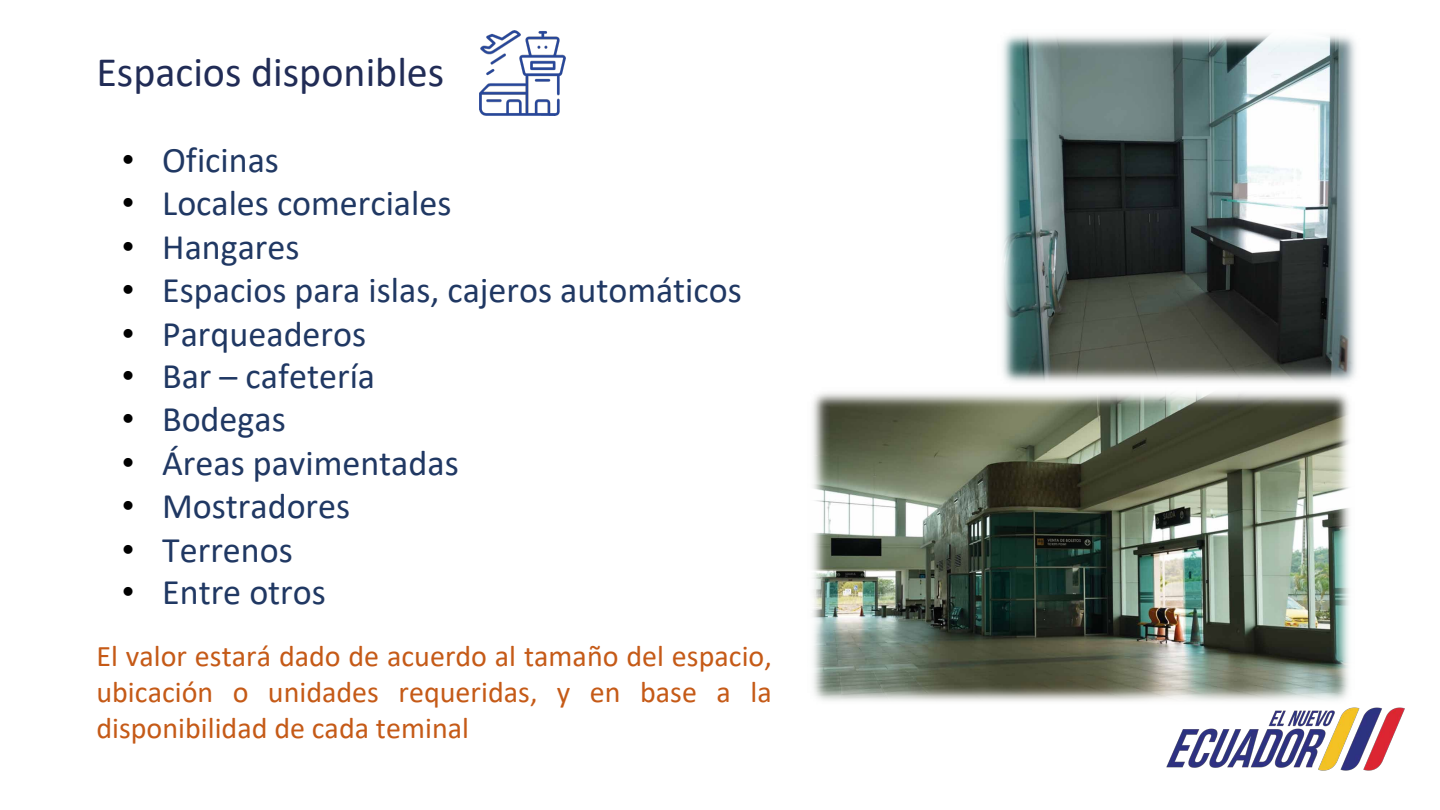
<style>
.page{position:relative;width:1440px;height:810px;background:#fff}
.page>*{position:absolute;margin:0;border:0;box-sizing:border-box;transform-origin:0 0}
.t1{font:42px "Calibri";color:#212c56}
.t2{font:36px/43.2px "Calibri";color:#203863}
.t3{font:30px/36px "Calibri";color:#c55a17;text-align:justify}
.s1{font-family:"Arial";color:#000}
</style>
<div class="page">
<img style="left:480px;top:30px;width:85px;height:86px">
<img style="left:1002px;top:34px;width:354px;height:349px">
<img style="left:812px;top:392px;width:538px;height:310px">
<img style="left:1142px;top:685px;width:263px;height:86px">
<p class="t1" style="left:96px;top:43px;width:349px">73-2()%3.&amp;)3-%")F0,3</p>
<p class="t2" style="left:122px;top:137px;width:622px"><span class="s1">!</span> 4$%&amp;%#.(<br><span class="s1">!</span> 5'&amp;.1"( &amp;'3"2&amp;%.1"(<br><span class="s1">!</span> 6.#7.2"(<br><span class="s1">!</span> ,(-.&amp;%'( -.2. %(1.(8 &amp;.9"2'( .:*'3;*%&amp;'( <span class="s1">!</span> &lt;.2=:"./"2'(<br><span class="s1">!</span> !.2 &gt; &amp;.$"*"2?.<br><span class="s1">!</span> !'/"7.(<br><span class="s1">!</span> @2".( -.A%3"#*./.(<br><span class="s1">!</span> B'(*2./'2"(<br><span class="s1">!</span> C"22"#'(<br><span class="s1">!</span> ,#*2" '*2'(</p>
<p class="t3" style="left:96px;top:637px;width:677px">,) &lt;")0% $-#"%4 +"+0 +$ "./$%+0 ") #"&amp;"&gt;0 +$) $-1".'0? /@'.".'A( 0 /('+"+$- %$B/$%'+"-? C $( @"-$ " )" +'-10('@')'+"+ +$ ."+" #$&amp;'(")</p>
</div>
